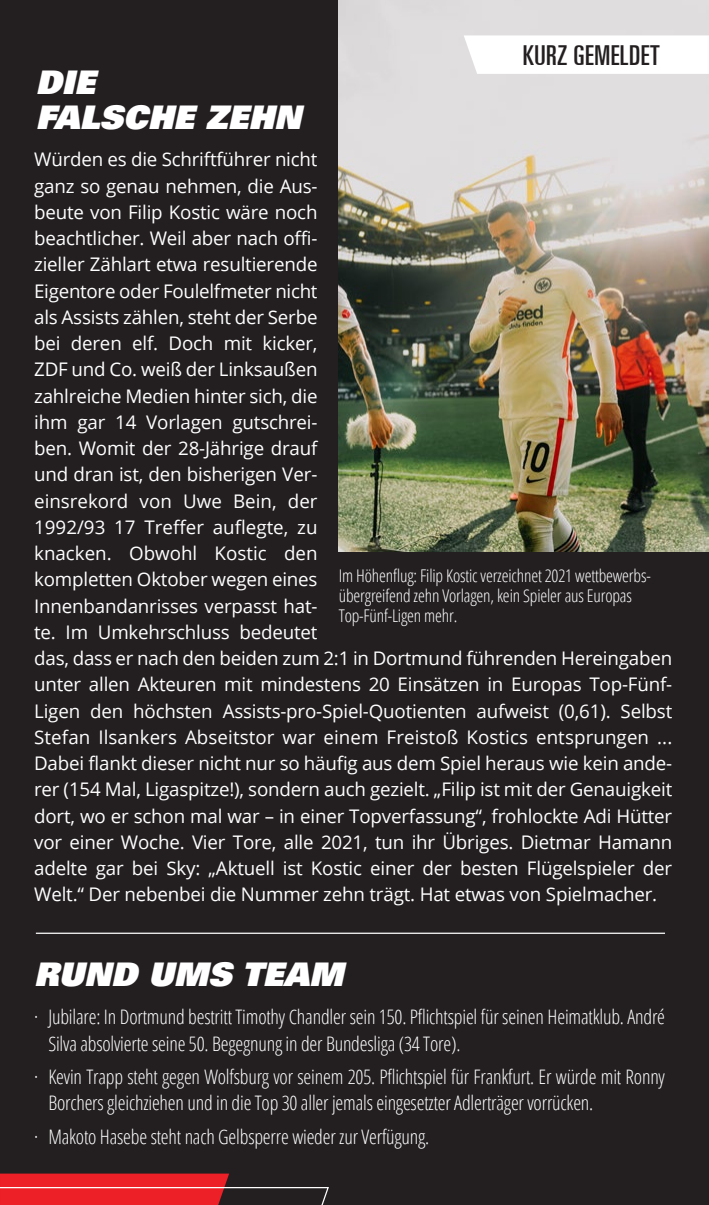
<style>
.page{position:relative;width:709px;height:1205px;background:#231f20}
.page>*{position:absolute;margin:0;border:0;box-sizing:border-box;transform-origin:0 0}
.Headline_30_pt{font:italic 900 32.5px "Univers";color:#fff}
.Headline_30_pt-2{font:ultra-condensed 27.5px "Univers LT";letter-spacing:.02em;color:#231f20}
.t1{font:300 condensed 20px/26.2px "Open Sans";letter-spacing:-.01em;color:#fff}
.Fließtext{font:18.75px/26.2px "Open Sans";letter-spacing:-.01em;color:#fff}
.t2{font:300 condensed 17.5px/20px "Open Sans";letter-spacing:-.01em;color:#fff}
</style>
<div class="page">
<img style="left:339px;top:0;width:370px;height:551px">
<svg style="left:0;top:1173px;width:329px;height:32px"></svg>
<div style="left:463px;top:35px;width:246px;height:39px;background:#fff"></div>
<hr style="left:36px;top:932px;width:629px;height:2px;background:#fff">
<p class="Headline_30_pt-2" style="left:522px;top:39px;width:138px">KURZ GEMELDET</p>
<p class="Headline_30_pt" style="left:36px;top:61px;width:60px">DIE</p>
<p class="Headline_30_pt" style="left:36px;top:96px;width:267px">FALSCHE ZEHN</p>
<p class="Fließtext" style="left:34px;top:146px;width:639px">Würden es die Schriftführer nicht<br>ganz so genau nehmen, die Aus-<br>beute von Filip Kostic wäre noch<br>beachtlicher. Weil aber nach offi-<br>zieller Zählart etwa resultierende<br>Eigentore oder Foulelfmeter nicht<br>als Assists zählen, steht der Serbe<br>bei deren elf. Doch mit kicker,<br>ZDF und Co. weiß der Linksaußen<br>zahlreiche Medien hinter sich, die<br>ihm gar 14 Vorlagen gutschrei-<br>ben. Womit der 28-Jährige drauf<br>und dran ist, den bisherigen Ver-<br>einsrekord von Uwe Bein, der<br>1992/93 17 Treffer auflegte, zu<br>knacken. Obwohl Kostic den<br>kompletten Oktober wegen eines<br>Innenbandanrisses verpasst hat-<br>te. Im Umkehrschluss bedeutet<br>das, dass er nach den beiden zum 2:1 in Dortmund führenden Hereingaben unter allen Akteuren mit mindestens 20 Einsätzen in Europas Top-Fünf-Ligen den höchsten Assists-pro-Spiel-Quotienten aufweist (0,61). Selbst Stefan Ilsankers Abseitstor war einem Freistoß Kostics entsprungen ...<br>Dabei flankt dieser nicht nur so häufig aus dem Spiel heraus wie kein ande&shy;rer (154 Mal, Ligaspitze!), sondern auch gezielt. „Filip ist mit der Genauigkeit dort, wo er schon mal war – in einer Topverfassung“, frohlockte Adi Hütter vor einer Woche. Vier Tore, alle 2021, tun ihr Übriges. Dietmar Hamann adelte gar bei Sky: „Aktuell ist Kostic einer der besten Flügelspieler der Welt.“ Der nebenbei die Nummer zehn trägt. Hat etwas von Spielmacher.</p>
<p class="t2" style="left:339px;top:565px;width:313px">Im Höhenflug: Filip Kostic verzeichnet 2021 wettbewerbs&shy;übergreifend zehn Vorlagen, kein Spieler aus Europas<br>Top-Fünf-Ligen mehr.</p>
<p class="Headline_30_pt" style="left:34px;top:953px;width:311px">RUND UMS TEAM</p>
<p class="t1" style="left:48px;top:1003px;width:618px;text-indent:-14px">· Jubilare: In Dortmund bestritt Timothy Chandler sein 150. Pflichtspiel für seinen Heimatklub. André<br>Silva absolvierte seine 50. Begegnung in der Bundesliga (34 Tore).</p>
<p class="t1" style="left:48px;top:1063px;width:618px;text-indent:-14px">· Kevin Trapp steht gegen Wolfsburg vor seinem 205. Pflichtspiel für Frankfurt. Er würde mit Ronny<br>Borchers gleichziehen und in die Top 30 aller jemals eingesetzter Adlerträger vorrücken.</p>
<p class="t1" style="left:34px;top:1122px;width:397px">· Makoto Hasebe steht nach Gelbsperre wieder zur Verfügung.</p>
</div>
